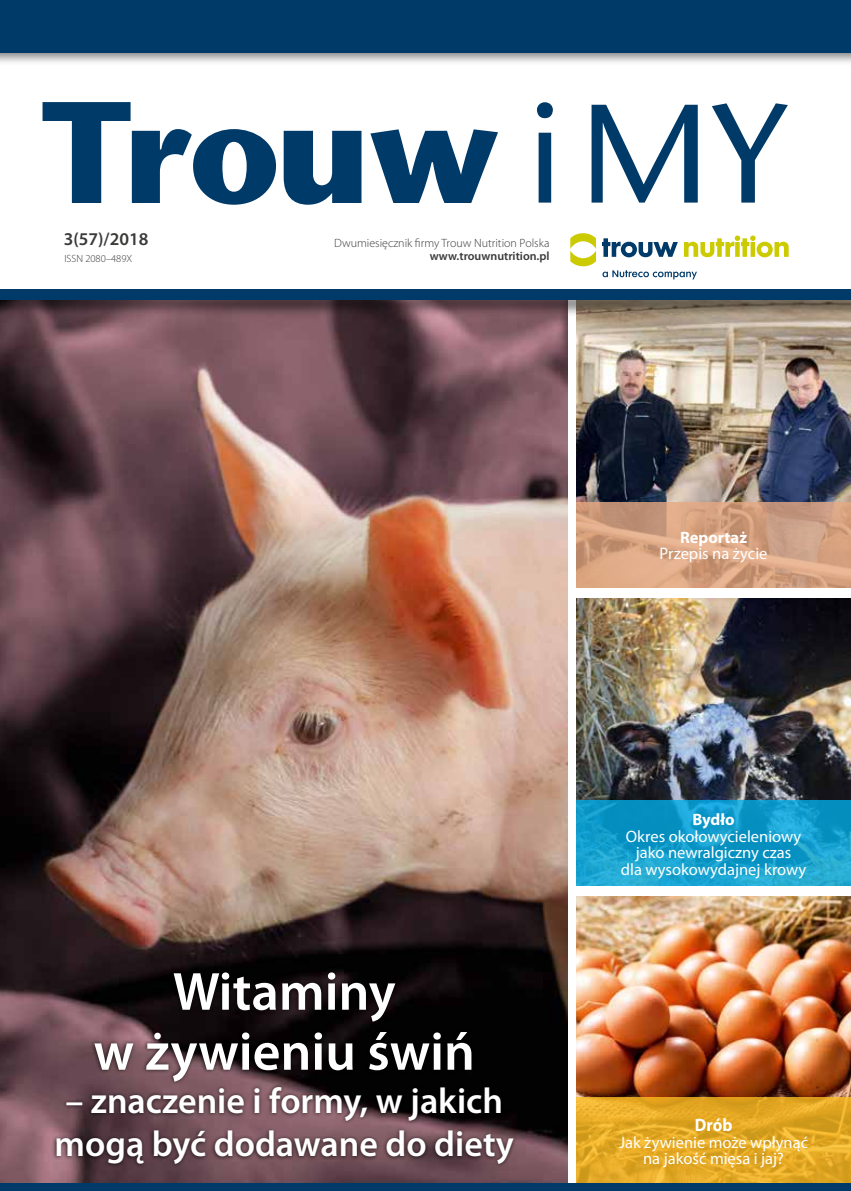
<style>
.page{position:relative;width:851px;height:1191px;background:#fff}
.page>*{position:absolute;margin:0;border:0;box-sizing:border-box;transform-origin:0 0}
.t1{font:600 54px/60px "Myriad Pro";color:#fff;text-align:center}
.t2{font:600 36px/43.2px "Myriad Pro";color:#fff;text-align:center}
.t3{font:600 18px "Myriad Pro";color:#3a3a39}
.t4{font:700 18px "Myriad Pro";color:#fff;scale:.93 1}
.t5{font:16.5px/16.5px "Myriad Pro";color:#fff;text-align:center}
.t6{font:700 16.5px "Myriad Pro";color:#fff}
.t7{font:300 12px "Myriad Pro";color:#3a3a39}
.t8{font:600 12px "Myriad Pro";color:#3a3a39}
.t9{font:300 10.5px "Myriad Pro";color:#3a3a39}
</style>
<div class="page">
<img style="left:576px;top:599px;width:274px;height:201px">
<img style="left:576px;top:896px;width:274px;height:201px">
<img style="left:576px;top:317px;width:274px;height:185px">
<svg style="left:576px;top:800px;width:274px;height:86px;background:#139dcc"></svg>
<svg style="left:576px;top:502px;width:274px;height:85px;background:#d3a181"></svg>
<img style="left:0;top:317px;width:567px;height:865px">
<div style="left:0;top:0;width:850px;height:66px;background:#000;opacity:.5"></div>
<div style="left:0;top:0;width:850px;height:52px;background:#003a69"></div>
<svg style="left:537px;top:102px;width:15px;height:101px"></svg>
<svg style="left:591px;top:105px;width:106px;height:98px"></svg>
<svg style="left:712px;top:103px;width:75px;height:100px"></svg>
<svg style="left:43px;top:102px;width:233px;height:103px"></svg>
<svg style="left:283px;top:131px;width:78px;height:74px"></svg>
<svg style="left:370px;top:129px;width:128px;height:74px"></svg>
<div style="left:0;top:289px;width:850px;height:28px;background:#000;opacity:.5"></div>
<div style="left:0;top:289px;width:850px;height:11px;background:#003a69"></div>
<div style="left:0;top:1182px;width:850px;height:9px;background:#000;opacity:.5"></div>
<div style="left:0;top:1183px;width:850px;height:8px;background:#003a69"></div>
<svg style="left:602px;top:270px;width:94px;height:9px"></svg>
<svg style="left:570px;top:233px;width:26px;height:33px"></svg>
<svg style="left:602px;top:238px;width:75px;height:19px"></svg>
<svg style="left:684px;top:235px;width:104px;height:22px"></svg>
<div style="left:52px;top:968px;width:466px;height:199px;background:#000;opacity:.75"></div>
<svg style="left:576px;top:1097px;width:274px;height:85px;background:#e3a926"></svg>
<p class="t3" style="left:64px;top:227px;width:86px">3(57)/2018</p>
<p class="t9" style="left:64px;top:252px;width:69px">ISSN 2080–489X</p>
<p class="t7" style="left:334px;top:235px;width:217px">Dwumiesięcznik firmy Trouw Nutrition Polska</p>
<p class="t8" style="left:430px;top:248px;width:121px">www.trouwnutrition.pl</p>
<h1 class="t1" style="left:94px;top:960px;width:383px">Witaminy<br>w żywieniu świń</h1>
<h2 class="t2" style="left:54px;top:1078px;width:461px">– znaczenie i formy, w jakich mogą być dodawane do diety</h2>
<p class="t6" style="left:680px;top:526px;width:69px">Reportaż</p>
<p class="t5" style="left:659px;top:545px;width:109px">Przepis na życie</p>
<p class="t6" style="left:692px;top:809px;width:44px">Bydło</p>
<p class="t5" style="left:620px;top:828px;width:187px">Okres okołowycieleniowy jako newralgiczny czas<br>dla wysokowydajnej krowy</p>
<p class="t4" style="left:694px;top:1113px;width:42px">Drób</p>
<p class="t5" style="left:619px;top:1133px;width:190px">Jak żywienie może wpłynąć na jakość mięsa i jaj?</p>
</div>
